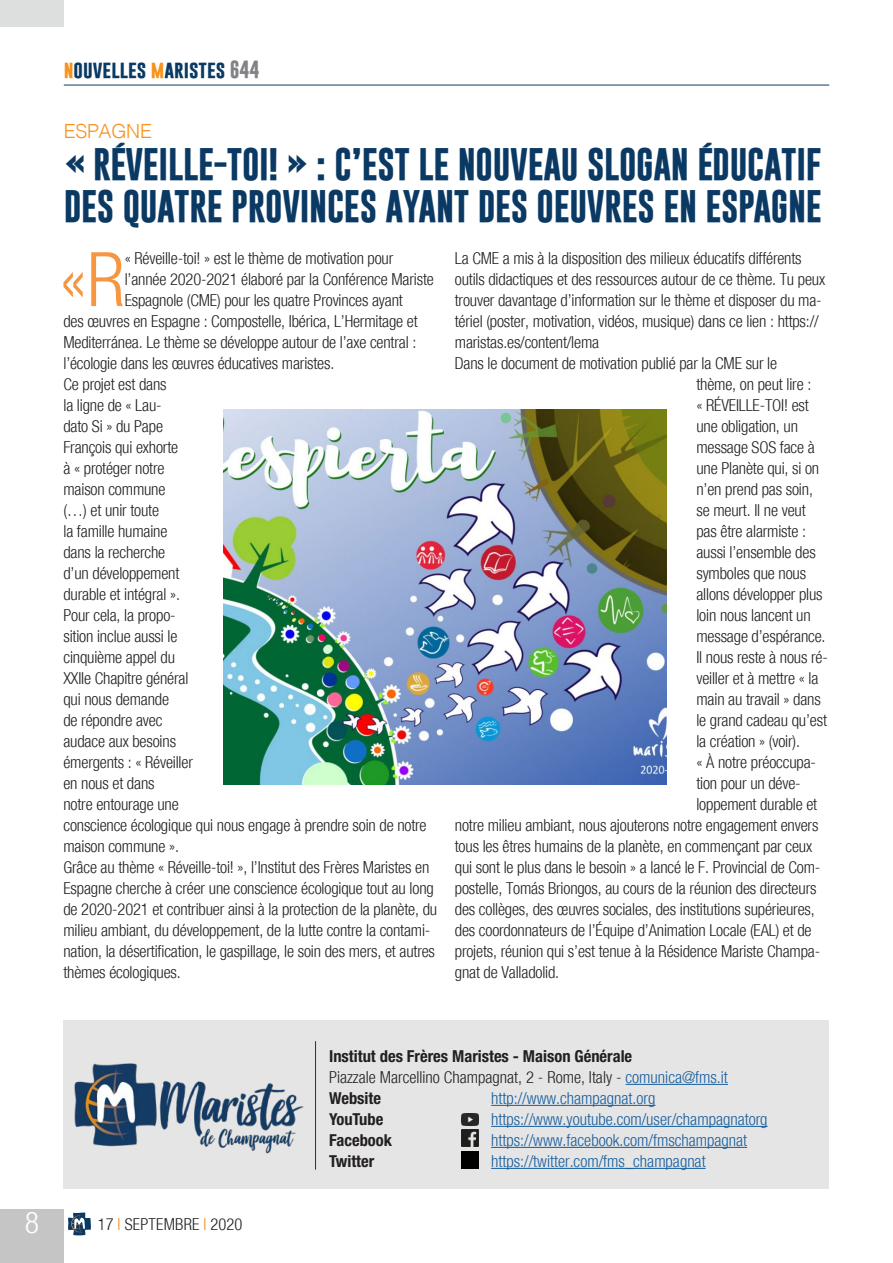
<style>
.page{position:relative;width:893px;height:1263px;background:#fff}
.page>*{position:absolute;margin:0;border:0;box-sizing:border-box;transform-origin:0 0}
.Testo_sinEspacio{font:300 condensed 75.3px "Helvetica Neue";color:#f79641}
.Titolo{font:700 33px/42px "Gobold";letter-spacing:-.01em;color:#0a3963}
.t1{font:300 condensed 30px "Helvetica Neue";color:#fff}
.sommario{font:300 19.5px "Helvetica";letter-spacing:-.015em;color:#f7931d}
.t2{font:700 18px "Gobold";color:#0a3963}
.Testo_sinEspacio-2{font:300 condensed 16.5px/21px "Helvetica Neue";letter-spacing:-.01em;color:#231f20}
.t3{font:300 condensed 16.5px "Helvetica Neue";color:#175d9e}
.t4{font:700 condensed 16.5px "Helvetica Neue";color:#231f20}
.Testo_sinEspacio-3{font:300 condensed 16.5px "Helvetica Neue";letter-spacing:.015em;color:#231f20}
.s1{color:#f7931d}
.s2{color:#808285}
.s3{font-weight:700}
.s4{color:#175d9e}
</style>
<div class="page">
<div style="left:64px;top:1020px;width:765px;height:168px;background:#e4e5e4"></div>
<hr style="left:626px;top:1084px;width:102px;height:1px;background:#175d9e">
<hr style="left:315px;top:1041px;width:1px;height:129px;background:#0a3963">
<img style="left:74px;top:1063px;width:230px;height:91px">
<hr style="left:64px;top:85px;width:765px;height:1px;background:#0a3963">
<svg style="left:68px;top:1212px;width:23px;height:23px"></svg>
<div style="left:0;top:1209px;width:64px;height:54px;background:#c4c5c4"></div>
<div style="left:0;top:0;width:64px;height:27px;background:#dddede"></div>
<hr style="left:491px;top:1105px;width:164px;height:1px;background:#175d9e">
<hr style="left:491px;top:1126px;width:277px;height:1px;background:#175d9e">
<hr style="left:491px;top:1147px;width:256px;height:1px;background:#175d9e">
<hr style="left:491px;top:1168px;width:215px;height:1px;background:#175d9e">
<img style="left:461px;top:1129px;width:17px;height:17px">
<img style="left:461px;top:1152px;width:17px;height:17px">
<img style="left:461px;top:1113px;width:17px;height:12px">
<img style="left:223px;top:409px;width:444px;height:375px">
<p class="t2" style="left:64px;top:57px;width:197px"><span class="s1">n</span>ouvelles <span class="s1">m</span>aristes <span class="s2">644</span></p>
<p class="sommario" style="left:64px;top:114px;width:90px">ESPAGNE</p>
<p class="Titolo" style="left:64px;top:143px;width:759px">« RÉVEILLE-TOI! » : C’EST LE NOUVEAU SLOGAN ÉDUCATIF<br>DES QUATRE PROVINCES AYANT DES OEUVRES EN ESPAGNE</p>
<p class="Testo_sinEspacio" style="left:59px;top:236px;width:67px">«R</p>
<p class="Testo_sinEspacio-2" style="left:125px;top:248px;width:270px">« Réveille-toi! » est le thème de motivation pour</p>
<p class="Testo_sinEspacio-2" style="left:125px;top:269px;width:311px">l’année 2020-2021 élaboré par la Conférence Mariste</p>
<p class="Testo_sinEspacio-2" style="left:125px;top:290px;width:280px">Espagnole (CME) pour les quatre Provinces ayant</p>
<p class="Testo_sinEspacio-2" style="left:63px;top:311px;width:356px">des œuvres en Espagne : Compostelle, Ibérica, L’Hermitage et</p>
<p class="Testo_sinEspacio-2" style="left:63px;top:332px;width:354px">Mediterránea. Le thème se développe autour de l’axe central :</p>
<p class="Testo_sinEspacio-2" style="left:63px;top:353px;width:272px">l’écologie dans les œuvres éducatives maristes.</p>
<p class="Testo_sinEspacio-2" style="left:63px;top:374px;width:365px">Ce projet est dans<br>la ligne de « Lau-<br>dato Si » du Pape<br>François qui exhorte<br>à « protéger notre<br>maison commune<br>(…) et unir toute<br>la famille humaine<br>dans la recherche<br>d’un développement<br>durable et intégral ».<br>Pour cela, la propo-<br>sition inclue aussi le<br>cinquième appel du<br>XXIIe Chapitre général<br>qui nous demande<br>de répondre avec<br>audace aux besoins<br>émergents : « Réveiller<br>en nous et dans<br>notre entourage une<br>conscience écologique qui nous engage à prendre soin de notre maison commune ».</p>
<p class="Testo_sinEspacio-2" style="left:63px;top:857px;width:375px">Grâce au thème « Réveille-toi! », l’Institut des Frères Maristes en Espagne cherche à créer une conscience écologique tout au long de 2020-2021 et contribuer ainsi à la protection de la planète, du milieu ambiant, du développement, de la lutte contre la contami&shy;nation, la désertification, le gaspillage, le soin des mers, et autres thèmes écologiques.</p>
<p class="Testo_sinEspacio-2" style="left:455px;top:248px;width:372px">La CME a mis à la disposition des milieux éducatifs différents outils didactiques et des ressources autour de ce thème. Tu peux trouver davantage d’information sur le thème et disposer du ma&shy;tériel (poster, motivation, vidéos, musique) dans ce lien : https:// maristas.es/content/lema</p>
<p class="Testo_sinEspacio-2" style="left:696px;top:353px;width:133px;text-indent:-242px">Dans le document de motivation publié par la CME sur le<br>thème, on peut lire :<br>« RÉVEILLE-TOI! est une obligation, un message SOS face à une Planète qui, si on n’en prend pas soin, se meurt. Il ne veut pas être alarmiste : aussi l’ensemble des symboles que nous allons développer plus loin nous lancent un message d’espérance.<br>Il nous reste à nous ré&shy;veiller et à mettre « la main au travail » dans le grand cadeau qu’est la création » (voir).</p>
<p class="Testo_sinEspacio-2" style="left:696px;top:752px;width:121px">« À notre préoccupa-</p>
<p class="Testo_sinEspacio-2" style="left:696px;top:773px;width:106px">tion pour un déve-</p>
<p class="Testo_sinEspacio-2" style="left:696px;top:794px;width:122px">loppement durable et</p>
<p class="Testo_sinEspacio-2" style="left:455px;top:815px;width:365px">notre milieu ambiant, nous ajouterons notre engagement envers</p>
<p class="Testo_sinEspacio-2" style="left:455px;top:836px;width:359px">tous les êtres humains de la planète, en commençant par ceux</p>
<p class="Testo_sinEspacio-2" style="left:455px;top:857px;width:367px">qui sont le plus dans le besoin » a lancé le F. Provincial de Com-</p>
<p class="Testo_sinEspacio-2" style="left:455px;top:878px;width:363px">postelle, Tomás Briongos, au cours de la réunion des directeurs</p>
<p class="Testo_sinEspacio-2" style="left:455px;top:899px;width:361px">des collèges, des œuvres sociales, des institutions supérieures,</p>
<p class="Testo_sinEspacio-2" style="left:455px;top:920px;width:358px">des coordonnateurs de l’Équipe d’Animation Locale (EAL) et de</p>
<p class="Testo_sinEspacio-2" style="left:455px;top:941px;width:367px">projets, réunion qui s’est tenue à la Résidence Mariste Champa-</p>
<p class="Testo_sinEspacio-2" style="left:455px;top:962px;width:106px">gnat de Valladolid.</p>
<h3 class="t1" style="left:25px;top:1205px;width:16px">8</h3>
<p class="Testo_sinEspacio-3" style="left:98px;top:1215px;width:146px">17 <span class="s1">I</span> SEPTEMBRE <span class="s1">I</span> 2020</p>
<p class="Testo_sinEspacio-2" style="left:329px;top:1046px;width:400px"><span class="s3">Institut des Frères Maristes - Maison Générale<br></span>Piazzale Marcellino Champagnat, 2 - Rome, Italy - <span class="s4">comunica@fms.it</span></p>
<p class="t4" style="left:329px;top:1088px;width:53px">Website</p>
<p class="t3" style="left:491px;top:1089px;width:166px">http://www.champagnat.org</p>
<p class="t4" style="left:329px;top:1109px;width:56px">YouTube</p>
<p class="t3" style="left:491px;top:1110px;width:278px">https://www.youtube.com/user/champagnatorg</p>
<p class="t4" style="left:329px;top:1130px;width:64px">Facebook</p>
<p class="t3" style="left:491px;top:1131px;width:257px">https://www.facebook.com/fmschampagnat</p>
<p class="t4" style="left:329px;top:1151px;width:47px">Twitter</p>
<p class="t3" style="left:491px;top:1152px;width:216px">https://twitter.com/fms_champagnat</p>
</div>
